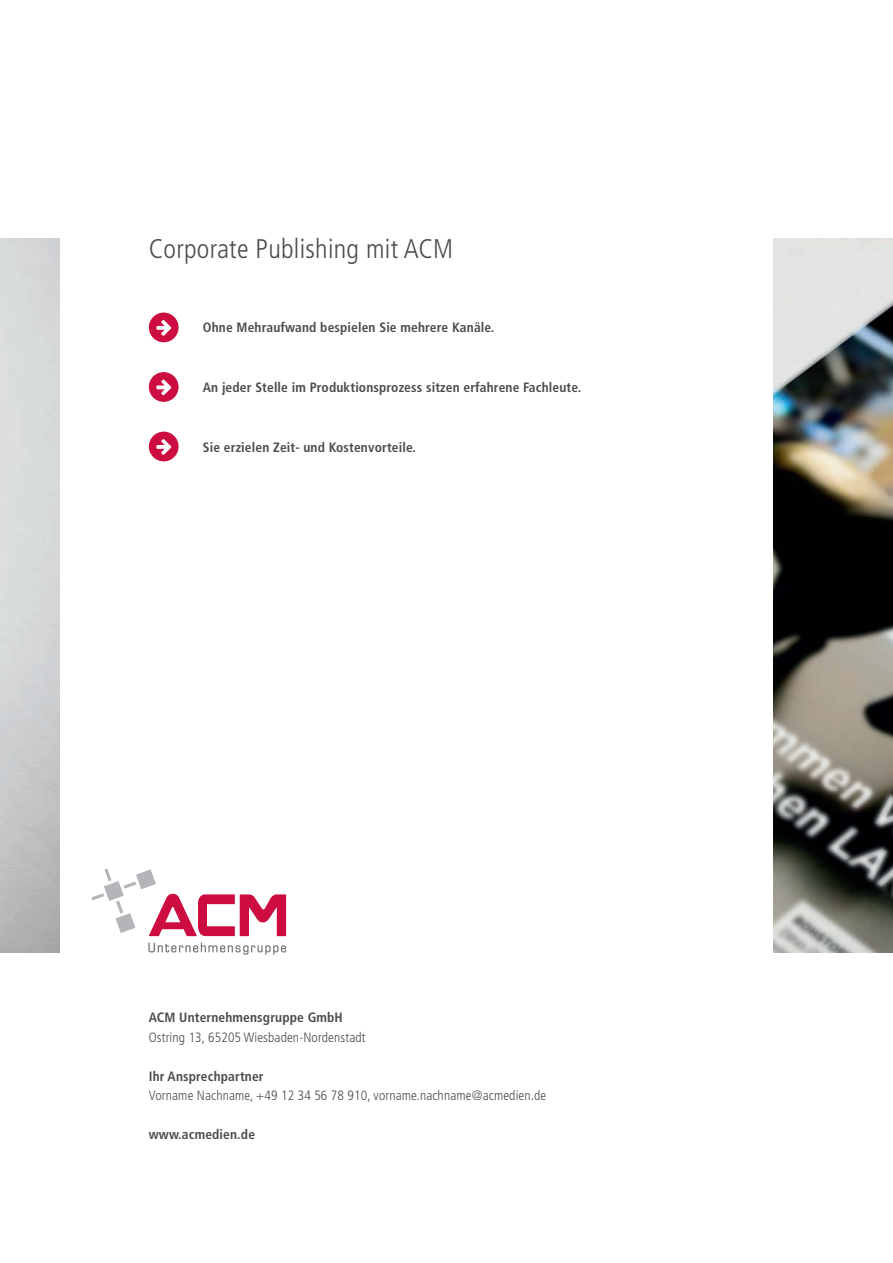
<style>
.page{position:relative;width:893px;height:1263px;background:#fff}
.page>*{position:absolute;margin:0;border:0;box-sizing:border-box;transform-origin:0 0}
.t1{font:300 condensed 27px "Frutiger";letter-spacing:.01em;color:#4b4c4d}
.t2{font:700 condensed 13.5px "Frutiger";letter-spacing:.01em;color:#4b4c4d}
.t3{font:300 condensed 13.5px "Frutiger";letter-spacing:.01em;color:#4b4c4d}
</style>
<div class="page">
<img style="left:774px;top:238px;width:119px;height:714px">
<svg style="left:91px;top:868px;width:195px;height:68px"></svg>
<svg style="left:148px;top:943px;width:138px;height:12px"></svg>
<div style="left:149px;top:313px;width:30px;height:29px;background:#cd0d40;border-radius:50%"></div>
<svg style="left:156px;top:320px;width:15px;height:16px"></svg>
<div style="left:149px;top:372px;width:30px;height:30px;background:#cd0d40;border-radius:50%"></div>
<svg style="left:156px;top:380px;width:15px;height:15px"></svg>
<div style="left:149px;top:432px;width:30px;height:29px;background:#cd0d40;border-radius:50%"></div>
<svg style="left:156px;top:439px;width:15px;height:16px"></svg>
<h1 class="t1" style="left:149px;top:234px;width:306px">Corporate Publishing mit ACM</h1>
<p class="t2" style="left:203px;top:319px;width:293px">Ohne Mehraufwand bespielen Sie mehrere Kanäle.</p>
<p class="t2" style="left:203px;top:379px;width:380px">An jeder Stelle im Produktionsprozess sitzen erfahrene Fachleute.</p>
<p class="t2" style="left:203px;top:439px;width:215px">Sie erzielen Zeit- und Kostenvorteile.</p>
<p class="t2" style="left:149px;top:1009px;width:195px">ACM Unternehmensgruppe GmbH</p>
<p class="t3" style="left:149px;top:1029px;width:218px">Ostring 13, 65205 Wiesbaden-Nordenstadt</p>
<p class="t2" style="left:149px;top:1068px;width:116px">Ihr Ansprechpartner</p>
<p class="t3" style="left:149px;top:1088px;width:399px">Vorname Nachname, +49 12 34 56 78 910, vorname.nachname@acmedien.de</p>
<p class="t2" style="left:149px;top:1126px;width:108px">www.acmedien.de</p>
</div>
